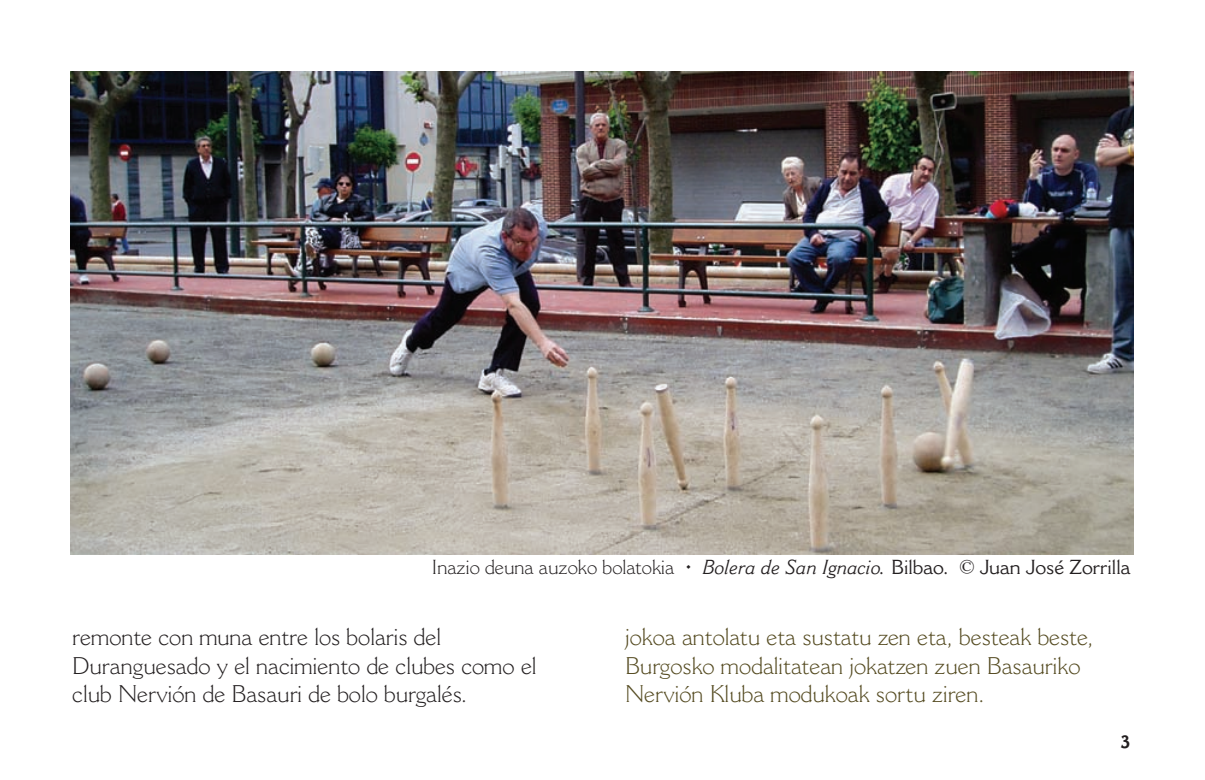
<style>
.page{position:relative;width:1205px;height:780px;background:#fff}
.page>*{position:absolute;margin:0;border:0;box-sizing:border-box;transform-origin:0 0}
.t1{font:300 23.75px/28.8px "Cantoria";color:#544a20}
.t2{font:300 23.75px/28.8px "Cantoria";color:#231f20}
.t3{font:300 20px "Cantoria";color:#231f20}
.t4{font:700 17.5px "Cantoria";color:#231f20}
.s1{font-weight:700}
.s2{font-weight:400;font-style:italic}
.s3{font-weight:400}
</style>
<div class="page">
<img style="left:71px;top:72px;width:1062px;height:482px">
<p class="t3" style="left:432px;top:559px;width:700px">Inazio deuna auzoko bolatokia <span class="s1">·</span> <span class="s2">Bolera de San Ignacio.</span> <span class="s3">Bilbao. © Juan José Zorrilla</span></p>
<p class="t2" style="left:72px;top:624px;width:466px">remonte con muna entre los bolaris del<br>Duranguesado y el nacimiento de clubes como el club Nervión de Basauri de bolo burgalés.</p>
<p class="t1" style="left:625px;top:624px;width:470px">jokoa antolatu eta sustatu zen eta, besteak beste,<br>Burgosko modalitatean jokatzen zuen Basauriko<br>Nervión Kluba modukoak sortu ziren.</p>
<p class="t4" style="left:1120px;top:735px;width:12px">3</p>
</div>
